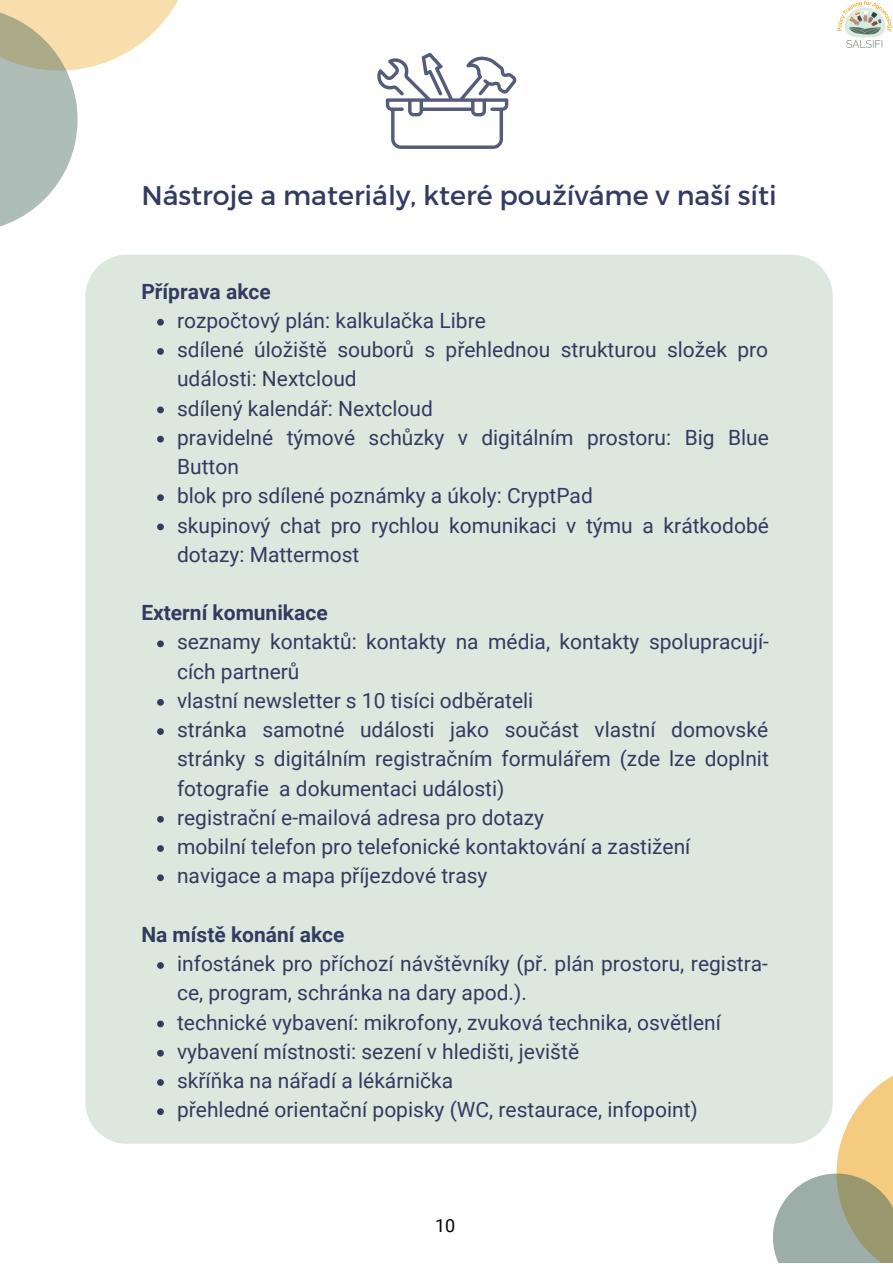
<style>
.page{position:relative;width:893px;height:1264px;background:#fff}
.page>*{position:absolute;margin:0;border:0;box-sizing:border-box;transform-origin:0 0}
.t1{font:27px "Montserrat";color:#323b60}
.t2{font:21px/29.2px "Roboto";color:#323b60}
.t3{font:700 21px "Roboto";color:#323b60}
.t4{font:18px "Roboto";color:#000}
</style>
<div class="page">
<svg style="left:0;top:0;width:178px;height:70px;fill:#f8dead"></svg>
<svg style="left:0;top:7px;width:78px;height:220px;background:#c3c8b9"></svg>
<img style="left:837px;top:0;width:55px;height:48px">
<svg style="left:836px;top:1076px;width:56px;height:97px;fill:#f4cb7f"></svg>
<svg style="left:773px;top:1173px;width:119px;height:89px;background:#a8af9c"></svg>
<div style="left:85px;top:255px;width:747px;height:888px;background:#dce8de"></div>
<svg style="left:157px;top:319px;width:7px;height:6px"></svg>
<svg style="left:157px;top:348px;width:7px;height:7px"></svg>
<svg style="left:157px;top:406px;width:7px;height:7px"></svg>
<svg style="left:157px;top:436px;width:7px;height:6px"></svg>
<svg style="left:157px;top:494px;width:7px;height:7px"></svg>
<svg style="left:157px;top:523px;width:7px;height:7px"></svg>
<svg style="left:157px;top:640px;width:7px;height:7px"></svg>
<svg style="left:157px;top:699px;width:7px;height:6px"></svg>
<svg style="left:157px;top:728px;width:7px;height:7px"></svg>
<svg style="left:157px;top:816px;width:7px;height:6px"></svg>
<svg style="left:157px;top:845px;width:7px;height:6px"></svg>
<svg style="left:157px;top:874px;width:7px;height:7px"></svg>
<svg style="left:157px;top:962px;width:7px;height:6px"></svg>
<svg style="left:157px;top:1020px;width:7px;height:7px"></svg>
<svg style="left:157px;top:1049px;width:7px;height:7px"></svg>
<svg style="left:157px;top:1079px;width:7px;height:6px"></svg>
<svg style="left:157px;top:1108px;width:7px;height:7px"></svg>
<svg style="left:377px;top:52px;width:139px;height:97px"></svg>
<p class="t1" style="left:141px;top:178px;width:636px">Nástroje a materiály, které používáme v naší síti</p>
<p class="t3" style="left:141px;top:279px;width:131px">Příprava akce</p>
<p class="t2" style="left:177px;top:306px;width:310px">rozpočtový plán: kalkulačka Libre</p>
<p class="t2" style="left:177px;top:335px;width:592px">sdílené úložiště souborů s přehlednou strukturou složek pro události: Nextcloud</p>
<p class="t2" style="left:177px;top:394px;width:257px">sdílený kalendář: Nextcloud</p>
<p class="t2" style="left:177px;top:423px;width:593px">pravidelné týmové schůzky v digitálním prostoru: Big Blue<br>Button</p>
<p class="t2" style="left:177px;top:481px;width:417px">blok pro sdílené poznámky a úkoly: CryptPad</p>
<p class="t2" style="left:177px;top:510px;width:593px">skupinový chat pro rychlou komunikaci v týmu a krátkodobé dotazy: Mattermost</p>
<p class="t3" style="left:141px;top:600px;width:188px">Externí komunikace</p>
<p class="t2" style="left:177px;top:627px;width:593px">seznamy kontaktů: kontakty na média, kontakty spolupracují&shy;cích partnerů</p>
<p class="t2" style="left:177px;top:686px;width:358px">vlastní newsletter s 10 tisíci odběrateli</p>
<p class="t2" style="left:177px;top:715px;width:593px;text-align:justify">stránka samotné události jako součást vlastní domovské stránky s digitálním registračním formulářem (zde lze doplnit fotografie a dokumentaci události)</p>
<p class="t2" style="left:177px;top:803px;width:368px">registrační e-mailová adresa pro dotazy</p>
<p class="t2" style="left:177px;top:832px;width:515px">mobilní telefon pro telefonické kontaktování a zastižení</p>
<p class="t2" style="left:177px;top:861px;width:312px">navigace a mapa příjezdové trasy</p>
<p class="t3" style="left:141px;top:922px;width:205px">Na místě konání akce</p>
<p class="t2" style="left:177px;top:949px;width:592px">infostánek pro příchozí návštěvníky (př. plán prostoru, registra&shy;ce, program, schránka na dary apod.).</p>
<p class="t2" style="left:177px;top:1007px;width:545px">technické vybavení: mikrofony, zvuková technika, osvětlení</p>
<p class="t2" style="left:177px;top:1037px;width:403px">vybavení místnosti: sezení v hledišti, jeviště</p>
<p class="t2" style="left:177px;top:1066px;width:277px">skříňka na nářadí a lékárnička</p>
<p class="t2" style="left:177px;top:1095px;width:522px">přehledné orientační popisky (WC, restaurace, infopoint)</p>
<p class="t4" style="left:435px;top:1215px;width:22px">10</p>
</div>
